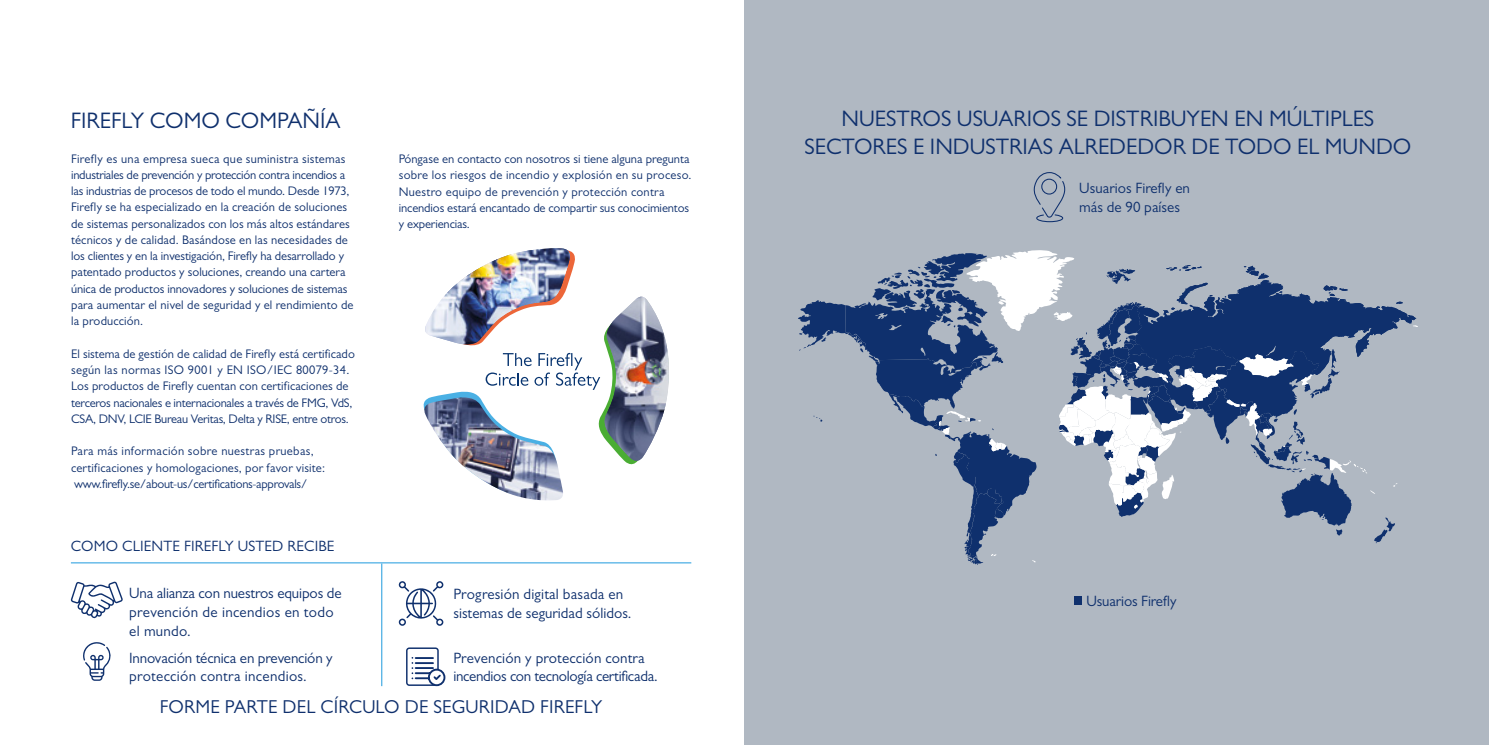
<style>
.page{position:relative;width:1489px;height:745px;background:#fff}
.page>*{position:absolute;margin:0;border:0;box-sizing:border-box;transform-origin:0 0}
.t1{font:22.5px/27.5px "Gill Sans MT Pro";color:#0f306d;text-align:center}
.t2{font:18.75px "Gill Sans MT Pro";letter-spacing:.01em;color:#0f306d}
.t3{font:15px/18.8px "Gill Sans MT Pro";color:#0f306d}
.t4{font:15px/18.8px "Gill Sans MT Pro";letter-spacing:-.02em;color:#0f306d}
.t5{font:12.5px/16.2px "Gill Sans MT Pro";color:#0f306d}
</style>
<div class="page">
<img style="left:423px;top:249px;width:246px;height:251px">
<svg style="left:83px;top:642px;width:28px;height:38px"></svg>
<svg style="left:398px;top:581px;width:45px;height:44px"></svg>
<svg style="left:406px;top:647px;width:40px;height:39px"></svg>
<svg style="left:71px;top:581px;width:52px;height:38px"></svg>
<hr style="left:381px;top:563px;width:1px;height:122px;background:#4bafe4">
<hr style="left:71px;top:562px;width:620px;height:1px;background:#4bafe4">
<div style="left:744px;top:0;width:744px;height:744px;background:#b0b8c2"></div>
<svg style="left:798px;top:250px;width:619px;height:314px"></svg>
<div style="left:1074px;top:595px;width:7px;height:9px;background:#0f306d"></div>
<svg style="left:1033px;top:172px;width:33px;height:50px"></svg>
<h1 class="t1" style="left:71px;top:107px;width:271px">FIREFLY COMO COMPAÑÍA</h1>
<p class="t5" style="left:71px;top:150px;width:284px">Firefly es una empresa sueca que suministra sistemas industriales de prevención y protección contra incendios a las industrias de procesos de todo el mundo. Desde 1973, Firefly se ha especializado en la creación de soluciones de sistemas personalizados con los más altos estándares técnicos y de calidad. Basándose en las necesidades de los clientes y en la investigación, Firefly ha desarrollado y patentado productos y soluciones, creando una cartera única de productos innovadores y soluciones de sistemas para aumentar el nivel de seguridad y el rendimiento de la producción.</p>
<p class="t5" style="left:71px;top:345px;width:285px">El sistema de gestión de calidad de Firefly está certificado según las normas ISO 9001 y EN ISO/IEC 80079-34.<br>Los productos de Firefly cuentan con certificaciones de terceros nacionales e internacionales a través de FMG, VdS, CSA, DNV, LCIE Bureau Veritas, Delta y RISE, entre otros.</p>
<p class="t5" style="left:71px;top:442px;width:255px">Para más información sobre nuestras pruebas, certificaciones y homologaciones, por favor visite: www.firefly.se/about-us/certifications-approvals/</p>
<p class="t3" style="left:71px;top:536px;width:265px">COMO CLIENTE FIREFLY USTED RECIBE</p>
<p class="t5" style="left:399px;top:151px;width:294px">Póngase en contacto con nosotros si tiene alguna pregunta sobre los riesgos de incendio y explosión en su proceso.<br>Nuestro equipo de prevención y protección contra incendios estará encantado de compartir sus conocimientos y experiencias.</p>
<h1 class="t1" style="left:804px;top:104px;width:608px">NUESTROS USUARIOS SE DISTRIBUYEN EN MÚLTIPLES<br>SECTORES E INDUSTRIAS ALREDEDOR DE TODO EL MUNDO</h1>
<p class="t3" style="left:1079px;top:178px;width:112px">Usuarios Firefly en más de 90 países</p>
<p class="t3" style="left:129px;top:583px;width:214px">Una alianza con nuestros equipos de prevención de incendios en todo el mundo.</p>
<p class="t3" style="left:1086px;top:591px;width:92px">Usuarios Firefly</p>
<p class="t3" style="left:453px;top:584px;width:179px">Progresión digital basada en sistemas de seguridad sólidos.</p>
<p class="t4" style="left:453px;top:647px;width:206px">Prevención y protección contra incendios con tecnología certificada.</p>
<p class="t3" style="left:129px;top:647px;width:205px">Innovación técnica en prevención y protección contra incendios.</p>
<h2 class="t2" style="left:160px;top:695px;width:444px">FORME PARTE DEL CÍRCULO DE SEGURIDAD FIREFLY</h2>
</div>
